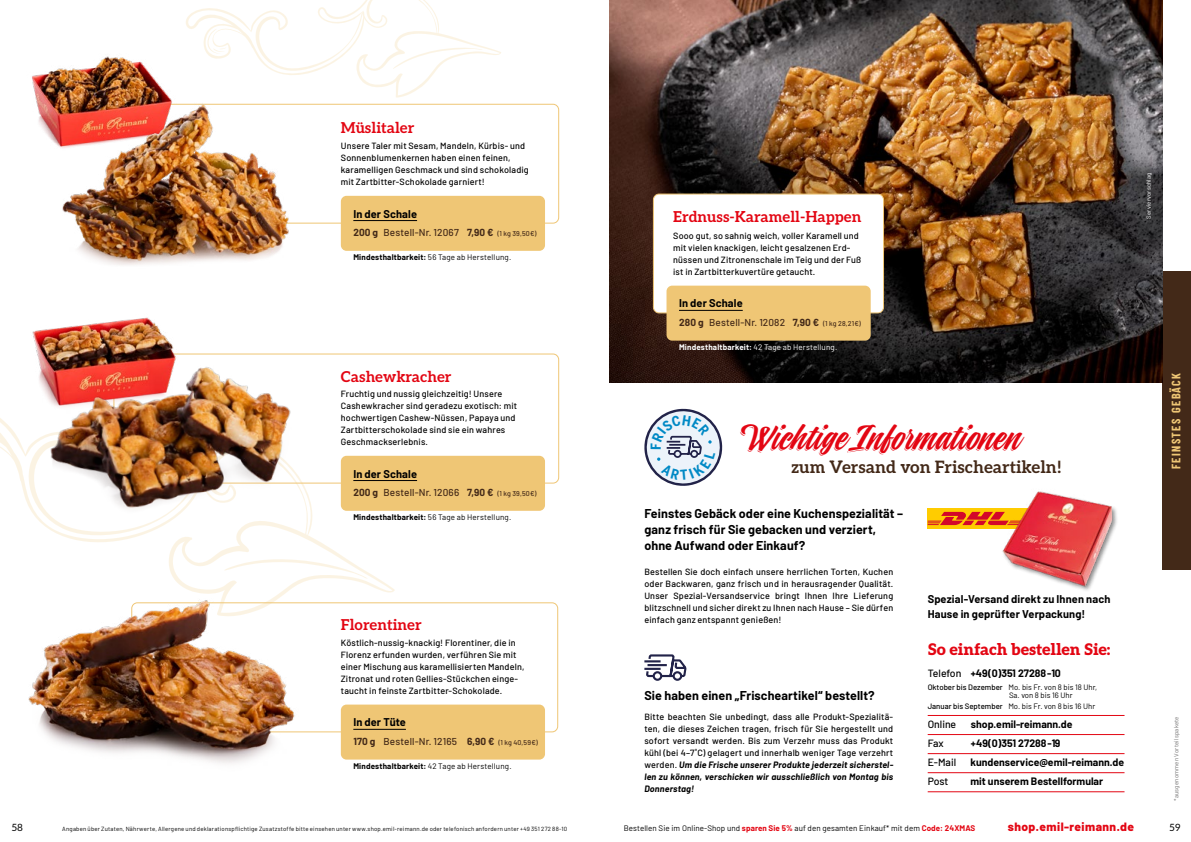
<style>
.page{position:relative;width:1191px;height:842px;background:#fff}
.page>*{position:absolute;margin:0;border:0;box-sizing:border-box;transform-origin:0 0}
.t1{font:34px "Indie Shade";color:#e30613}
.t2{font:700 17px "Aleo";color:#432918}
.t3{font:900 16px "Aleo";letter-spacing:-.005em;color:#e30613}
.t4{font:700 15px "Aleo";color:#e30613}
.t5{font:700 12.5px/16px "Barlow";letter-spacing:.005em;color:#000}
.t6{font:800 12px "Barlow";letter-spacing:.04em;color:#e30613}
.t7{font:700 12px "Barlow Condensed";letter-spacing:.12em;color:#efc675}
.t8{font:700 11px/15px "Barlow";letter-spacing:.01em;color:#000}
.t9{font:700 10.5px "Barlow";color:#000}
.t10{font:500 10.5px "Barlow";color:#000}
.t11{font:500 10px "Barlow";letter-spacing:.01em;color:#432918}
.t12{font:10px "Aleo";color:#000}
.t13{font:500 9px/12px "Barlow";letter-spacing:.02em;color:#000}
.t14{font:8px "Barlow";letter-spacing:.01em;color:#000}
.t15{font:8px "Barlow";letter-spacing:.02em;color:#fff}
.t16{font:7.8px/8.5px "Barlow";color:#000}
.t17{font:6px "Barlow";letter-spacing:.03em;color:#000}
.t18{font:6px "Barlow";letter-spacing:.035em;color:#706f6f}
.t19{font:6px "Barlow";letter-spacing:.02em;color:#fff}
.s1{font-weight:700}
.s2{font-size:7px}
.s3{font-weight:700;font-style:italic}
.s4{font-weight:500}
.s5{font-weight:700;color:#e30613}
</style>
<div class="page">
<div style="left:1162px;top:272px;width:29px;height:298px;background:#432918"></div>
<svg style="left:0;top:418px;width:395px;height:175px"></svg>
<img style="left:609px;top:0;width:553px;height:382px">
<div style="left:341px;top:196px;width:204px;height:55px;background:#efc675;border-radius:6px"></div>
<hr style="left:353px;top:220px;width:64px;height:1px;background:#000">
<div style="left:341px;top:456px;width:204px;height:55px;background:#efc675;border-radius:6px"></div>
<hr style="left:353px;top:480px;width:64px;height:1px;background:#000">
<div style="left:341px;top:705px;width:204px;height:55px;background:#efc675;border-radius:6px"></div>
<hr style="left:353px;top:729px;width:53px;height:1px;background:#000">
<div style="left:653px;top:194px;width:230px;height:119px;background:#fff;border-radius:6px"></div>
<div style="left:653px;top:194px;width:231px;height:119px;border:1px solid #efc675;border-radius:6px"></div>
<div style="left:666px;top:286px;width:204px;height:55px;background:#efc675;border-radius:6px"></div>
<hr style="left:679px;top:310px;width:63px;height:1px;background:#000">
<img style="left:32px;top:56px;width:132px;height:69px">
<img style="left:0;top:545px;width:338px;height:218px">
<img style="left:40px;top:91px;width:277px;height:174px">
<img style="left:32px;top:317px;width:138px;height:70px">
<img style="left:42px;top:343px;width:271px;height:191px">
<svg style="left:644px;top:654px;width:43px;height:27px"></svg>
<hr style="left:927px;top:715px;width:197px;height:1px;background:#e30613">
<hr style="left:927px;top:734px;width:197px;height:1px;background:#e30613">
<hr style="left:927px;top:753px;width:197px;height:1px;background:#e30613">
<hr style="left:927px;top:772px;width:197px;height:1px;background:#e30613">
<hr style="left:927px;top:791px;width:197px;height:1px;background:#e30613">
<svg style="left:927px;top:508px;width:75px;height:21px"></svg>
<svg style="left:927px;top:512px;width:75px;height:13px"></svg>
<img style="left:1002px;top:491px;width:115px;height:99px">
<svg style="left:185px;top:0;width:316px;height:100px"></svg>
<svg style="left:644px;top:408px;width:79px;height:78px"></svg>
<h3 class="t4" style="left:341px;top:115px;width:75px">Müslitaler</h3>
<p class="t13" style="left:341px;top:139px;width:189px">Unsere Taler mit Sesam, Mandeln, Kürbis- und Sonnenblumenkernen haben einen feinen, karamelligen Geschmack und sind schokoladig mit Zartbitter-Schokolade garniert!</p>
<p class="t8" style="left:353px;top:205px;width:65px">In der Schale</p>
<p class="t11" style="left:353px;top:225px;width:185px"><span class="s1">200 g</span> Bestell-Nr. 12067 <span class="s1">7,90 €</span> <span class="s2">(1 kg 39,50€)</span></p>
<p class="t14" style="left:353px;top:252px;width:159px"><span class="s1">Mindesthaltbarkeit:</span> 56 Tage ab Herstellung.</p>
<h3 class="t4" style="left:341px;top:364px;width:112px">Cashewkracher</h3>
<p class="t13" style="left:341px;top:387px;width:178px">Fruchtig und nussig gleichzeitig! Unsere Cashewkracher sind geradezu exotisch: mit hochwertigen Cashew-Nüssen, Papaya und Zartbitterschokolade sind sie ein wahres Geschmackserlebnis.</p>
<p class="t8" style="left:353px;top:465px;width:65px">In der Schale</p>
<p class="t11" style="left:353px;top:485px;width:185px"><span class="s1">200 g</span> Bestell-Nr. 12066 <span class="s1">7,90 €</span> <span class="s2">(1 kg 39,50€)</span></p>
<p class="t14" style="left:353px;top:511px;width:159px"><span class="s1">Mindesthaltbarkeit:</span> 56 Tage ab Herstellung.</p>
<h3 class="t4" style="left:341px;top:613px;width:82px">Florentiner</h3>
<p class="t13" style="left:341px;top:636px;width:185px">Köstlich-nussig-knackig! Florentiner, die in Florenz erfunden wurden, verführen Sie mit einer Mischung aus karamellisierten Mandeln, Zitronat und roten Gellies-Stückchen einge&shy;taucht in feinste Zartbitter-Schokolade.</p>
<p class="t8" style="left:353px;top:714px;width:54px">In der Tüte</p>
<p class="t11" style="left:353px;top:734px;width:186px"><span class="s1">170 g</span> Bestell-Nr. 12165 <span class="s1">6,90 €</span> <span class="s2">(1 kg 40,59€)</span></p>
<p class="t14" style="left:353px;top:760px;width:160px"><span class="s1">Mindesthaltbarkeit:</span> 42 Tage ab Herstellung.</p>
<h3 class="t4" style="left:673px;top:205px;width:190px">Erdnuss-Karamell-Happen</h3>
<p class="t13" style="left:673px;top:229px;width:190px">Sooo gut, so sahnig weich, voller Karamell und mit vielen knackigen, leicht gesalzenen Erd&shy;nüssen und Zitronenschale im Teig und der Fuß ist in Zartbitterkuvertüre getaucht.</p>
<p class="t8" style="left:679px;top:295px;width:65px">In der Schale</p>
<p class="t11" style="left:679px;top:315px;width:183px"><span class="s1">280 g</span> Bestell-Nr. 12082 <span class="s1">7,90 €</span> <span class="s2">(1 kg 28,21€)</span></p>
<p class="t15" style="left:679px;top:341px;width:160px"><span class="s1">Mindesthaltbarkeit:</span> 42 Tage ab Herstellung.</p>
<h1 class="t1" style="left:745px;top:416px;width:280px">Wichtige Informationen</h1>
<h2 class="t2" style="left:791px;top:453px;width:272px">zum Versand von Frischeartikeln!</h2>
<h3 class="t5" style="left:644px;top:505px;width:260px">Feinstes Gebäck oder eine Kuchenspezialität – ganz frisch für Sie gebacken und verziert, ohne Aufwand oder Einkauf?</h3>
<p class="t13" style="left:644px;top:565px;width:250px;text-align:justify">Bestellen Sie doch einfach unsere herrlichen Torten, Kuchen oder Backwaren, ganz frisch und in herausragender Qualität.<br>Unser Spezial-Versandservice bringt Ihnen Ihre Lieferung blitzschnell und sicher direkt zu Ihnen nach Hause – Sie dürfen einfach ganz entspannt genießen!</p>
<h3 class="t5" style="left:644px;top:687px;width:232px">Sie haben einen „Frischeartikel“ bestellt?</h3>
<p class="t13" style="left:644px;top:710px;width:250px;text-align:justify">Bitte beachten Sie unbedingt, dass alle Produkt-Spezialitä&shy;ten, die dieses Zeichen tragen, frisch für Sie hergestellt und sofort versandt werden. Bis zum Verzehr muss das Produkt kühl (bei 4–7˚C) gelagert und innerhalb weniger Tage verzehrt werden. <span class="s3">Um die Frische unserer Produkte jederzeit sicherstel&shy;len zu können, verschicken wir ausschließlich von Montag bis Donnerstag!</span></p>
<p class="t8" style="left:927px;top:591px;width:184px">Spezial-Versand direkt zu Ihnen nach<br>Hause in geprüfter Verpackung!</p>
<h3 class="t3" style="left:927px;top:636px;width:184px">So einfach bestellen Sie:</h3>
<p class="t9" style="left:927px;top:666px;width:134px"><span class="s4">Telefon</span> +49(0)351 27288-10</p>
<p class="t16" style="left:1009px;top:682px;width:90px;text-indent:-81px"><span class="s4">Oktober bis Dezember</span> Mo. bis Fr. von 8 bis 18 Uhr,<br>Sa. von 8 bis 16 Uhr</p>
<p class="t16" style="left:927px;top:701px;width:169px"><span class="s4">Januar bis September</span> Mo. bis Fr. von 8 bis 16 Uhr</p>
<p class="t10" style="left:927px;top:716px;width:30px">Online</p>
<p class="t9" style="left:971px;top:716px;width:103px">shop.emil-reimann.de</p>
<p class="t10" style="left:927px;top:735px;width:18px">Fax</p>
<p class="t9" style="left:971px;top:735px;width:91px">+49(0)351 27288-19</p>
<p class="t10" style="left:927px;top:755px;width:30px">E-Mail</p>
<p class="t9" style="left:970px;top:754px;width:155px">kundenservice@emil-reimann.de</p>
<p class="t10" style="left:927px;top:774px;width:22px">Post</p>
<p class="t9" style="left:970px;top:774px;width:134px">mit unserem Bestellformular</p>
<p class="t19" style="left:1144px;top:219px;width:47px;rotate:-90deg">Serviervorschlag</p>
<h3 class="t7" style="left:1167px;top:469px;width:98px;rotate:-90deg">FEINSTES GEBÄCK</h3>
<p class="t18" style="left:1172px;top:801px;width:86px;rotate:-90deg">*ausgenommen Vorteilspakete</p>
<p class="t12" style="left:11px;top:819px;width:13px">58</p>
<p class="t14" style="left:624px;top:822px;width:353px">Bestellen Sie im Online-Shop und <span class="s5">sparen Sie 5%</span> auf den gesamten Einkauf* mit dem <span class="s5">Code: 24XMAS</span></p>
<h3 class="t6" style="left:1007px;top:817px;width:128px">shop.emil-reimann.de</h3>
<p class="t12" style="left:1169px;top:819px;width:13px">59</p>
<p class="t17" style="left:62px;top:824px;width:506px">Angaben über Zutaten, Nährwerte, Allergene und deklarationspflichtige Zusatzstoffe bitte einsehen unter www.shop.emil-reimann.de oder telefonisch anfordern unter +49 351 272 88-10</p>
</div>
